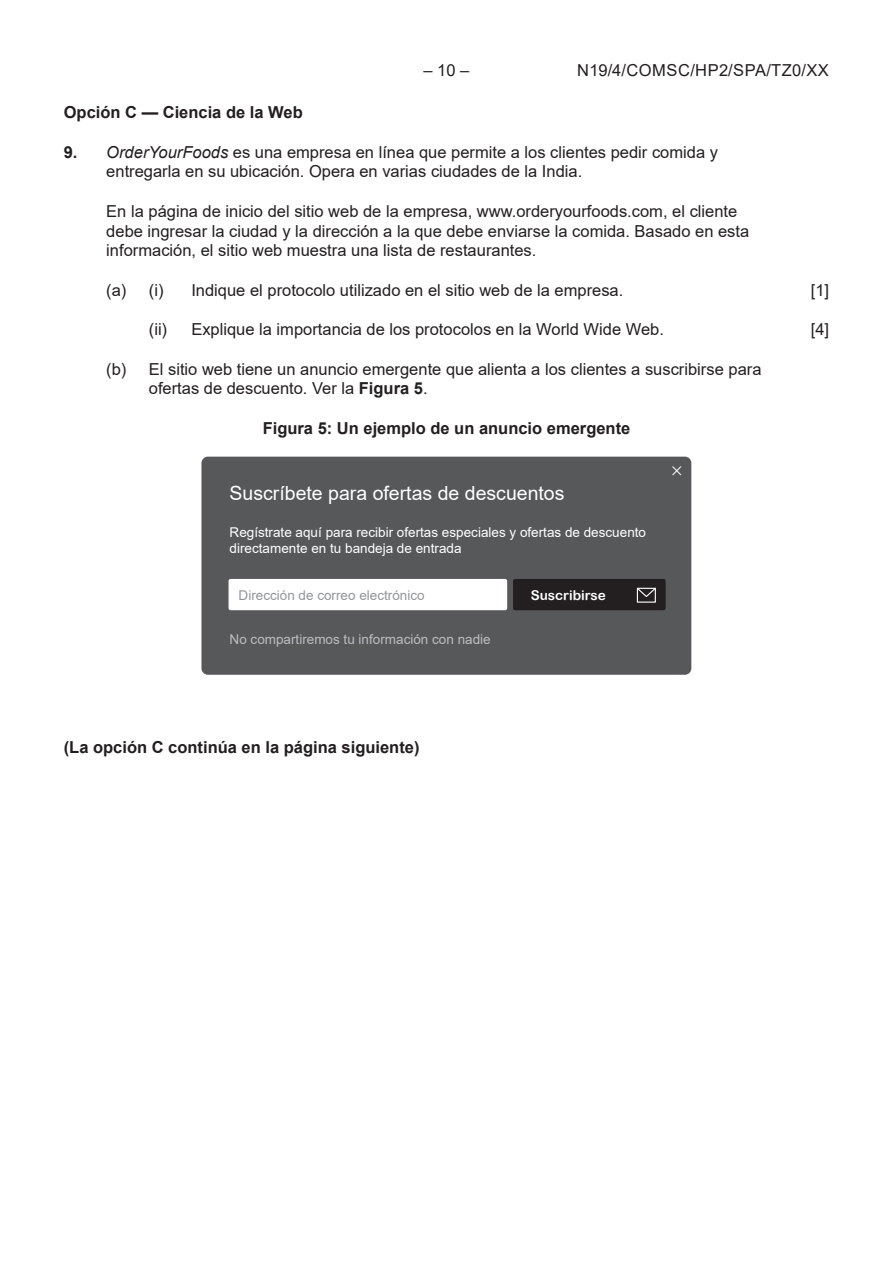
<style>
.page{position:relative;width:893px;height:1263px;background:#fff}
.page>*{position:absolute;margin:0;border:0;box-sizing:border-box;transform-origin:0 0}
.t1{font:19.5px "Arial";color:#fff}
.t2{font:16.5px/19.8px "Arial";color:#231f20}
.t3{font:700 16.5px "Arial";color:#231f20}
.t4{font:16.5px "Arial";letter-spacing:.035em;color:#231f20}
.t5{font:13.5px/16.2px "Arial";color:#fff}
.t6{font:13.5px "Arial";color:#bcbdc0}
.t7{font:13.5px "Arial";color:#939598}
.t8{font:13.5px "Arial Rounded MT Bold";color:#fff}
.s1{font-weight:700}
.s2{font-style:italic}
</style>
<div class="page">
<div style="left:201px;top:457px;width:490px;height:218px;background:#57585a;border-radius:6px"></div>
<div style="left:229px;top:579px;width:278px;height:31px;background:#fff;border-radius:2px"></div>
<div style="left:513px;top:579px;width:153px;height:31px;background:#231f20;border-radius:2px"></div>
<div style="left:637px;top:588px;width:19px;height:15px;border:1px solid #fff"></div>
<svg style="left:636px;top:587px;width:20px;height:11px"></svg>
<p class="t2" style="left:424px;top:60px;width:47px">– 10 –</p>
<p class="t4" style="left:577px;top:59px;width:253px">N19/4/COMSC/HP2/SPA/TZ0/XX</p>
<p class="t3" style="left:64px;top:101px;width:240px">Opción C — Ciencia de la Web</p>
<p class="t2" style="left:106px;top:142px;width:613px;text-indent:-43px"><span class="s1">9.</span> <span class="s2">OrderYourFoods</span> es una empresa en línea que permite a los clientes pedir comida y entregarla en su ubicación. Opera en varias ciudades de la India.</p>
<p class="t2" style="left:106px;top:201px;width:644px">En la página de inicio del sitio web de la empresa, www.orderyourfoods.com, el cliente debe ingresar la ciudad y la dirección a la que debe enviarse la comida. Basado en esta información, el sitio web muestra una lista de restaurantes.</p>
<p class="t2" style="left:106px;top:280px;width:59px">(a) (i)</p>
<p class="t2" style="left:191px;top:280px;width:434px">Indique el protocolo utilizado en el sitio web de la empresa.</p>
<p class="t2" style="left:811px;top:280px;width:20px">[1]</p>
<p class="t2" style="left:149px;top:319px;width:517px">(ii) Explique la importancia de los protocolos en la World Wide Web.</p>
<p class="t2" style="left:811px;top:319px;width:20px">[4]</p>
<p class="t2" style="left:149px;top:359px;width:614px;text-indent:-43px">(b) El sitio web tiene un anuncio emergente que alienta a los clientes a suscribirse para ofertas de descuento. Ver la <span class="s1">Figura 5</span>.</p>
<p class="t3" style="left:263px;top:416px;width:369px">Figura 5: Un ejemplo de un anuncio emergente</p>
<p class="t1" style="left:230px;top:480px;width:336px">Suscríbete para ofertas de descuentos</p>
<p class="t5" style="left:230px;top:524px;width:418px">Regístrate aquí para recibir ofertas especiales y ofertas de descuento directamente en tu bandeja de entrada</p>
<p class="t7" style="left:239px;top:586px;width:188px">Dirección de correo electrónico</p>
<p class="t8" style="left:531px;top:587px;width:77px">Suscribirse</p>
<p class="t6" style="left:230px;top:630px;width:263px">No compartiremos tu información con nadie</p>
<p class="t3" style="left:64px;top:736px;width:357px">(La opción C continúa en la página siguiente)</p>
</div>
